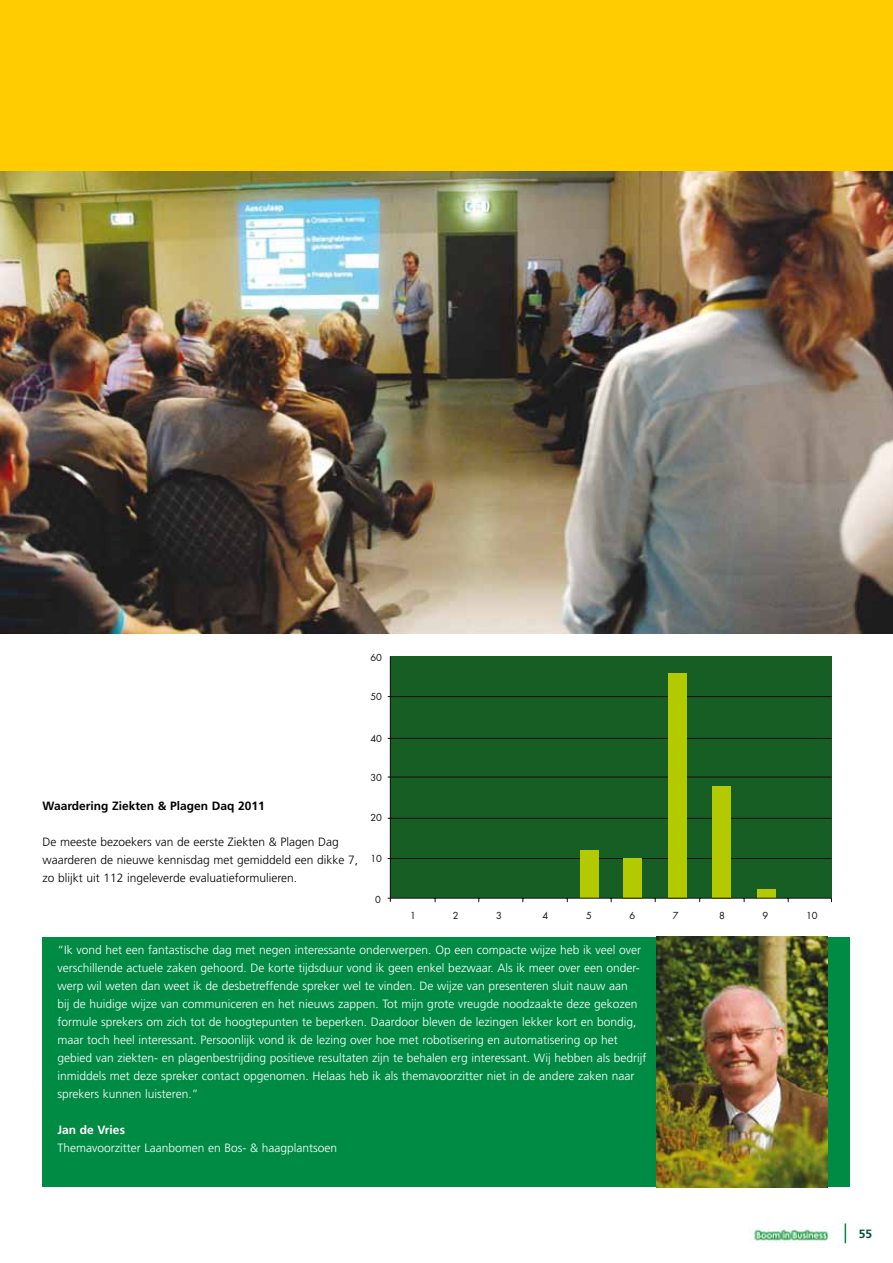
<style>
.page{position:relative;width:893px;height:1263px;background:#fff}
.page>*{position:absolute;margin:0;border:0;box-sizing:border-box;transform-origin:0 0}
.t1{font:300 12px/18px "Frutiger";color:#fff}
.t2{font:300 12px/18px "Frutiger";color:#000}
.t3{font:700 12px "Frutiger";color:#000}
.t4{font:700 12px "Frutiger";color:#fff}
.t5{font:700 12px "Frutiger";color:#00523c}
.t6{font:9.45px "Futura";color:#111211}
</style>
<div class="page">
<svg style="left:845px;top:1223px;width:1px;height:20px"></svg>
<img style="left:754px;top:1228px;width:75px;height:15px">
<div style="left:43px;top:936px;width:807px;height:250px;background:#008b45"></div>
<img style="left:657px;top:936px;width:170px;height:251px">
<div style="left:390px;top:656px;width:442px;height:242px;background:#175e25"></div>
<hr style="left:388px;top:696px;width:444px;height:1px;background:#111211">
<hr style="left:388px;top:738px;width:444px;height:1px;background:#111211">
<hr style="left:388px;top:777px;width:444px;height:1px;background:#111211">
<hr style="left:388px;top:818px;width:444px;height:1px;background:#111211">
<hr style="left:388px;top:858px;width:444px;height:1px;background:#111211">
<hr style="left:390px;top:656px;width:1px;height:246px;background:#111211">
<div style="left:580px;top:850px;width:18px;height:48px;background:#b3c900"></div>
<div style="left:623px;top:858px;width:18px;height:40px;background:#b3c900"></div>
<div style="left:668px;top:673px;width:18px;height:225px;background:#b3c900"></div>
<div style="left:712px;top:786px;width:18px;height:112px;background:#b3c900"></div>
<div style="left:757px;top:889px;width:18px;height:9px;background:#b3c900"></div>
<hr style="left:388px;top:898px;width:444px;height:1px;background:#111211">
<img style="left:0;top:170px;width:893px;height:464px">
<div style="left:0;top:0;width:893px;height:170px;background:#fecc00"></div>
<p class="t6" style="left:370px;top:651px;width:13px">60</p>
<p class="t6" style="left:370px;top:690px;width:13px">50</p>
<p class="t6" style="left:370px;top:731px;width:13px">40</p>
<p class="t3" style="left:43px;top:799px;width:224px">Waardering Ziekten &amp; Plagen Daq 2011</p>
<p class="t2" style="left:43px;top:833px;width:317px">De meeste bezoekers van de eerste Ziekten &amp; Plagen Dag waarderen de nieuwe kennisdag met gemiddeld een dikke 7, zo blijkt uit 112 ingeleverde evaluatieformulieren.</p>
<p class="t6" style="left:370px;top:771px;width:13px">30</p>
<p class="t6" style="left:370px;top:811px;width:13px">20</p>
<p class="t6" style="left:370px;top:852px;width:13px">10</p>
<p class="t6" style="left:375px;top:893px;width:7px">0</p>
<p class="t6" style="left:410px;top:909px;width:7px">1</p>
<p class="t6" style="left:453px;top:909px;width:7px">2</p>
<p class="t6" style="left:496px;top:909px;width:7px">3</p>
<p class="t6" style="left:543px;top:909px;width:7px">4</p>
<p class="t6" style="left:586px;top:909px;width:7px">5</p>
<p class="t6" style="left:629px;top:909px;width:7px">6</p>
<p class="t6" style="left:673px;top:909px;width:7px">7</p>
<p class="t6" style="left:719px;top:909px;width:7px">8</p>
<p class="t6" style="left:763px;top:909px;width:7px">9</p>
<p class="t6" style="left:806px;top:909px;width:13px">10</p>
<p class="t1" style="left:57px;top:941px;width:590px">“Ik vond het een fantastische dag met negen interessante onderwerpen. Op een compacte wijze heb ik veel over verschillende actuele zaken gehoord. De korte tijdsduur vond ik geen enkel bezwaar. Als ik meer over een onder&shy;werp wil weten dan weet ik de desbetreffende spreker wel te vinden. De wijze van presenteren sluit nauw aan<br>bij de huidige wijze van communiceren en het nieuws zappen. Tot mijn grote vreugde noodzaakte deze gekozen formule sprekers om zich tot de hoogtepunten te beperken. Daardoor bleven de lezingen lekker kort en bondig, maar toch heel interessant. Persoonlijk vond ik de lezing over hoe met robotisering en automatisering op het gebied van ziekten- en plagenbestrijding positieve resultaten zijn te behalen erg interessant. Wij hebben als bedrijf inmiddels met deze spreker contact opgenomen. Helaas heb ik als themavoorzitter niet in de andere zaken naar sprekers kunnen luisteren.”</p>
<p class="t4" style="left:57px;top:1123px;width:69px">Jan de Vries</p>
<p class="t1" style="left:57px;top:1139px;width:281px">Themavoorzitter Laanbomen en Bos- &amp; haagplantsoen</p>
<p class="t5" style="left:859px;top:1227px;width:15px">55</p>
</div>
